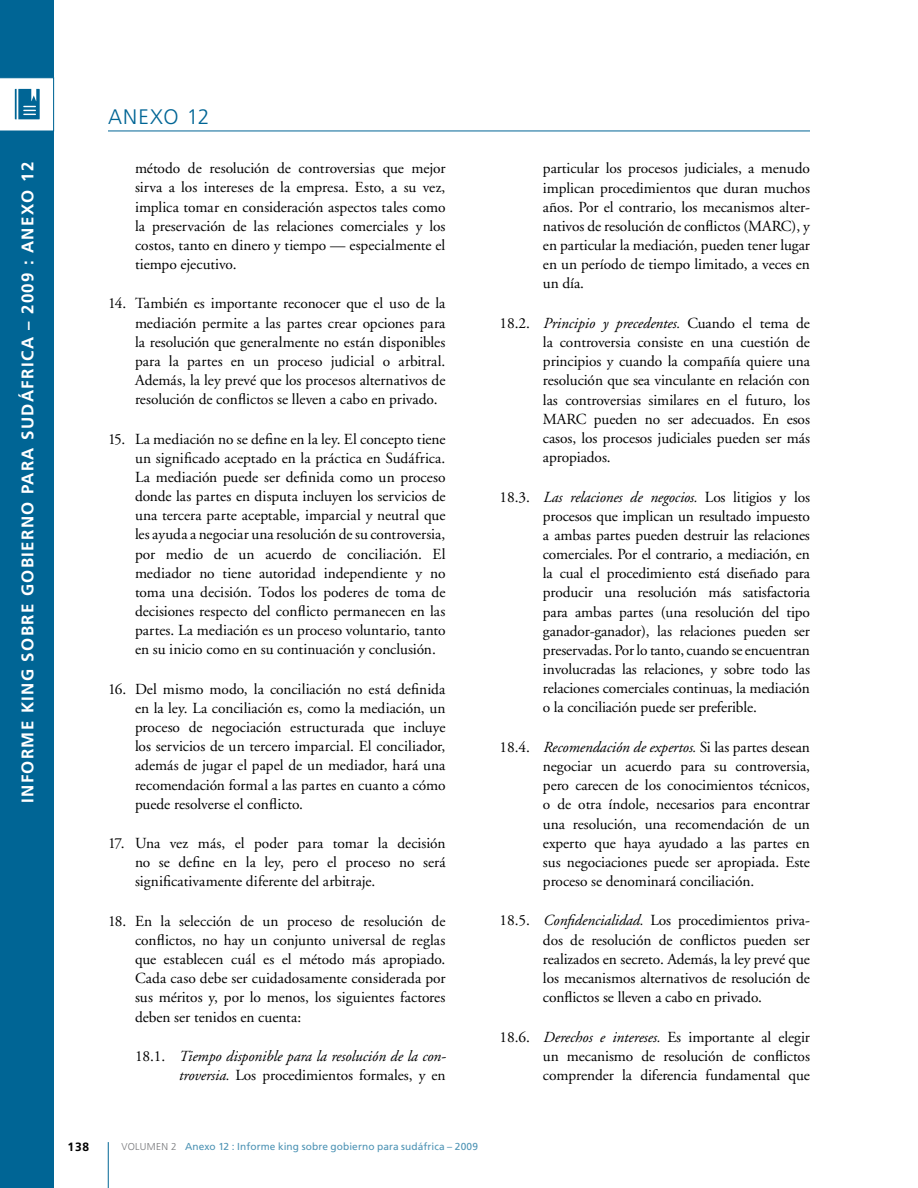
<style>
.page{position:relative;width:918px;height:1188px;background:#fff}
.page>*{position:absolute;margin:0;border:0;box-sizing:border-box;transform-origin:0 0}
.t1{font:300 21px "Frutiger";letter-spacing:.055em;color:#006595}
.t2{font:700 16.8px "Frutiger";letter-spacing:.08em;color:#fff}
.t3{font:15.3px/19.2px "Adobe Garamond";letter-spacing:-.005em;color:#000;text-align:justify}
.t4{font:italic 15.3px/19.2px "Adobe Garamond";letter-spacing:-.005em;color:#000;text-align:right}
.t5{font:700 12px "Frutiger";color:#000}
.t6{font:10.2px "Frutiger";letter-spacing:.01em;color:#4d93b4}
.s1{font-style:normal}
.s2{font-weight:300;font-size:10.05px;color:#77787b}
.s3{font-style:italic}
</style>
<div class="page">
<div style="left:0;top:0;width:54px;height:1188px;background:#006595"></div>
<svg style="left:0;top:77px;width:54px;height:54px"></svg>
<hr style="left:108px;top:1142px;width:1px;height:46px;background:#006595">
<hr style="left:108px;top:131px;width:702px;height:1px;background:#006595">
<p class="t2" style="left:18px;top:803px;width:643px;rotate:-90deg">INFORME KING SOBRE GOBIERNO PARA SUDÁFRICA – 2009 : ANEXO 12</p>
<h1 class="t1" style="left:108px;top:105px;width:103px">ANEXO 12</h1>
<p class="t3" style="left:135px;top:159px;width:312px">método de resolución de controversias que mejor sirva a los intereses de la empresa. Esto, a su vez, implica tomar en consideración aspectos tales como la preservación de las relaciones comerciales y los costos, tanto en dinero y tiempo — especialmente el tiempo ejecutivo.</p>
<p class="t3" style="left:135px;top:294px;width:312px;text-indent:-27px">14. También es importante reconocer que el uso de la mediación permite a las partes crear opciones para la resolución que generalmente no están disponibles para la partes en un proceso judicial o arbitral.<br>Además, la ley prevé que los procesos alternativos de resolución de conflictos se lleven a cabo en privado.</p>
<p class="t3" style="left:135px;top:430px;width:312px;text-indent:-27px">15. La mediación no se define en la ley. El concepto tiene un significado aceptado en la práctica en Sudáfrica.<br>La mediación puede ser definida como un proceso donde las partes en disputa incluyen los servicios de una tercera parte aceptable, imparcial y neutral que les ayuda a negociar una resolución de su controversia, por medio de un acuerdo de conciliación. El mediador no tiene autoridad independiente y no toma una decisión. Todos los poderes de toma de decisiones respecto del conflicto permanecen en las partes. La mediación es un proceso voluntario, tanto en su inicio como en su continuación y conclusión.</p>
<p class="t3" style="left:135px;top:680px;width:312px;text-indent:-27px">16. Del mismo modo, la conciliación no está definida en la ley. La conciliación es, como la mediación, un proceso de negociación estructurada que incluye los servicios de un tercero imparcial. El conciliador, además de jugar el papel de un mediador, hará una recomendación formal a las partes en cuanto a cómo puede resolverse el conflicto.</p>
<p class="t3" style="left:135px;top:834px;width:312px;text-indent:-27px">17. Una vez más, el poder para tomar la decisión no se define en la ley, pero el proceso no será significativamente diferente del arbitraje.</p>
<p class="t3" style="left:135px;top:912px;width:312px;text-indent:-27px">18. En la selección de un proceso de resolución de conflictos, no hay un conjunto universal de reglas que establecen cuál es el método más apropiado.<br>Cada caso debe ser cuidadosamente considerada por sus méritos y, por lo menos, los siguientes factores deben ser tenidos en cuenta:</p>
<p class="t4" style="left:135px;top:1047px;width:313px"><span class="s1">18.1.</span> Tiempo disponible para la resolución de la con&shy;troversia. <span class="s1">Los procedimientos formales, y en</span></p>
<p class="t5" style="left:68px;top:1140px;width:23px">138</p>
<p class="t6" style="left:122px;top:1141px;width:358px"><span class="s2">VOLUMEN 2</span> Anexo 12 : Informe king sobre gobierno para sudáfrica – 2009</p>
<p class="t3" style="left:543px;top:159px;width:269px">particular los procesos judiciales, a menudo implican procedimientos que duran muchos años. Por el contrario, los mecanismos alter&shy;nativos de resolución de conflictos (MARC), y en particular la mediación, pueden tener lugar en un período de tiempo limitado, a veces en un día.</p>
<p class="t3" style="left:543px;top:314px;width:269px;text-indent:-43px">18.2. <span class="s3">Principio y precedentes.</span> Cuando el tema de la controversia consiste en una cuestión de principios y cuando la compañía quiere una resolución que sea vinculante en relación con las controversias similares en el futuro, los MARC pueden no ser adecuados. En esos casos, los procesos judiciales pueden ser más apropiados.</p>
<p class="t3" style="left:543px;top:487px;width:269px;text-indent:-43px">18.3. <span class="s3">Las relaciones de negocios.</span> Los litigios y los procesos que implican un resultado impuesto a ambas partes pueden destruir las relaciones comerciales. Por el contrario, a mediación, en la cual el procedimiento está diseñado para producir una resolución más satisfactoria para ambas partes (una resolución del tipo ganador-ganador), las relaciones pueden ser preservadas. Por lo tanto, cuando se encuentran involucradas las relaciones, y sobre todo las relaciones comerciales continuas, la mediación o la conciliación puede ser preferible.</p>
<p class="t3" style="left:543px;top:738px;width:269px;text-indent:-43px">18.4. <span class="s3">Recomendación de expertos.</span> Si las partes desean negociar un acuerdo para su controversia, pero carecen de los conocimientos técnicos, o de otra índole, necesarios para encontrar una resolución, una recomendación de un experto que haya ayudado a las partes en sus negociaciones puede ser apropiada. Este proceso se denominará conciliación.</p>
<p class="t3" style="left:543px;top:911px;width:269px;text-indent:-43px">18.5. <span class="s3">Confidencialidad.</span> Los procedimientos priva&shy;dos de resolución de conflictos pueden ser realizados en secreto. Además, la ley prevé que los mecanismos alternativos de resolución de conflictos se lleven a cabo en privado.</p>
<p class="t3" style="left:543px;top:1028px;width:269px;text-indent:-43px">18.6. <span class="s3">Derechos e intereses.</span> Es importante al elegir un mecanismo de resolución de conflictos comprender la diferencia fundamental que</p>
</div>
